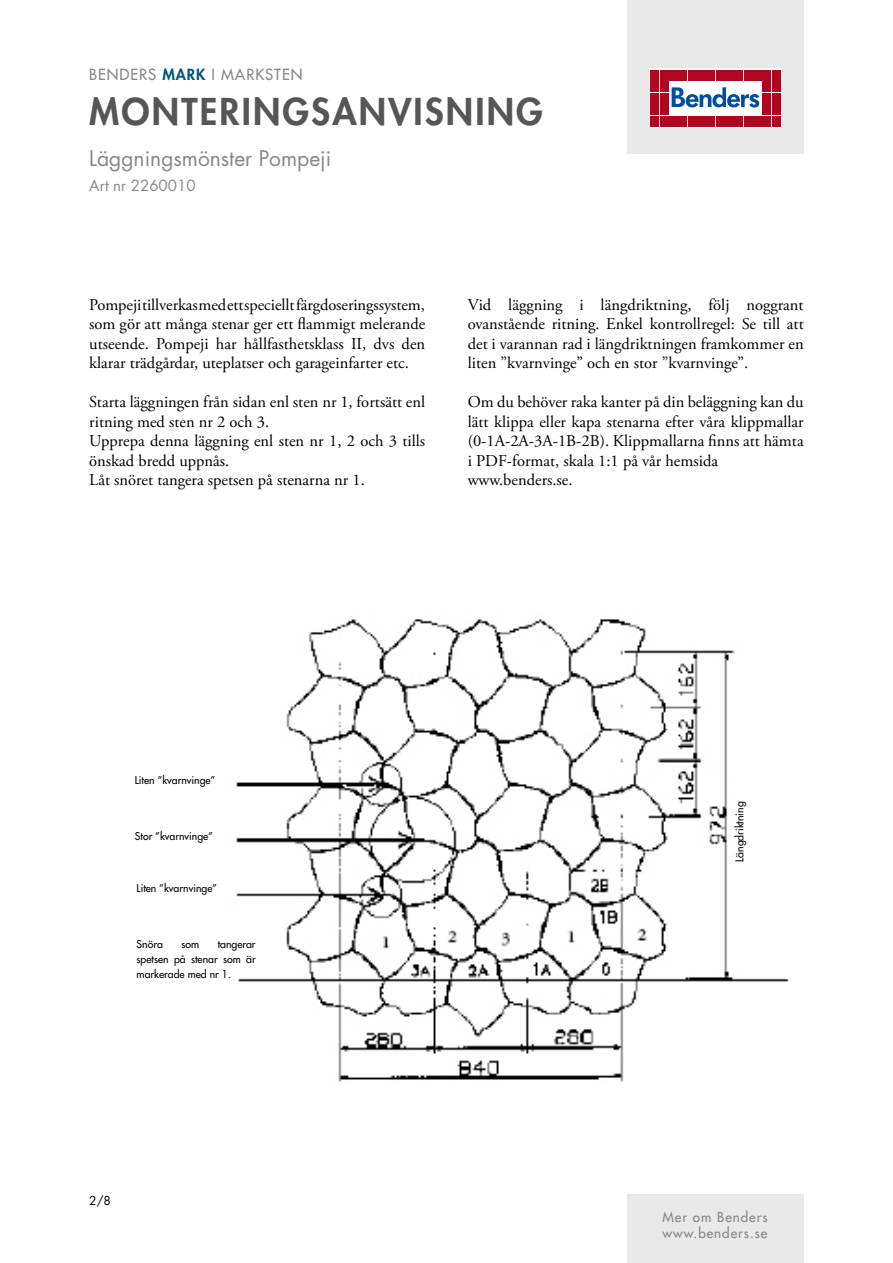
<style>
.page{position:relative;width:893px;height:1263px;background:#fff}
.page>*{position:absolute;margin:0;border:0;box-sizing:border-box;transform-origin:0 0}
.t1{font:800 36px "Futura Std";letter-spacing:.06em;color:#565655}
.t2{font:21px "Futura Std";color:#868786}
.t3{font:16.5px/19.5px "Adobe Garamond Pro";color:#000;text-align:justify}
.t4{font:500 15px "Futura Std";letter-spacing:.06em;color:#868786}
.t5{font:15px "Futura Std";color:#868786}
.t6{font:500 13.5px/16.2px "Futura Std";letter-spacing:.07em;color:#868786}
.t7{font:12px "Futura Std";color:#000}
.t8{font:500 10.5px/15px "Futura Std";color:#000;text-align:justify}
.s1{font-weight:800;color:#00567b}
</style>
<div class="page">
<div style="left:627px;top:0;width:177px;height:153px;background:#e9e9e9"></div>
<svg style="left:649px;top:69px;width:132px;height:59px;background:#eac2c8"></svg>
<div style="left:651px;top:70px;width:8px;height:10px;background:#ae071f"></div>
<div style="left:660px;top:70px;width:8px;height:10px;background:#ae071f"></div>
<div style="left:651px;top:81px;width:8px;height:11px;background:#ae071f"></div>
<div style="left:660px;top:81px;width:8px;height:11px;background:#ae071f"></div>
<div style="left:651px;top:93px;width:8px;height:10px;background:#ae071f"></div>
<div style="left:660px;top:93px;width:8px;height:10px;background:#ae071f"></div>
<div style="left:651px;top:104px;width:8px;height:11px;background:#ae071f"></div>
<div style="left:660px;top:104px;width:8px;height:11px;background:#ae071f"></div>
<div style="left:651px;top:116px;width:8px;height:10px;background:#ae071f"></div>
<div style="left:660px;top:116px;width:8px;height:10px;background:#ae071f"></div>
<div style="left:669px;top:70px;width:8px;height:10px;background:#ae071f"></div>
<div style="left:679px;top:70px;width:8px;height:10px;background:#ae071f"></div>
<div style="left:688px;top:70px;width:8px;height:10px;background:#ae071f"></div>
<div style="left:697px;top:70px;width:9px;height:10px;background:#ae071f"></div>
<div style="left:707px;top:70px;width:8px;height:10px;background:#ae071f"></div>
<div style="left:716px;top:70px;width:8px;height:10px;background:#ae071f"></div>
<div style="left:725px;top:70px;width:9px;height:10px;background:#ae071f"></div>
<div style="left:735px;top:70px;width:8px;height:10px;background:#ae071f"></div>
<div style="left:744px;top:70px;width:8px;height:10px;background:#ae071f"></div>
<div style="left:753px;top:70px;width:9px;height:10px;background:#ae071f"></div>
<div style="left:669px;top:116px;width:8px;height:10px;background:#ae071f"></div>
<div style="left:679px;top:116px;width:8px;height:10px;background:#ae071f"></div>
<div style="left:688px;top:116px;width:8px;height:10px;background:#ae071f"></div>
<div style="left:697px;top:116px;width:9px;height:10px;background:#ae071f"></div>
<div style="left:707px;top:116px;width:8px;height:10px;background:#ae071f"></div>
<div style="left:716px;top:116px;width:8px;height:10px;background:#ae071f"></div>
<div style="left:725px;top:116px;width:9px;height:10px;background:#ae071f"></div>
<div style="left:735px;top:116px;width:8px;height:10px;background:#ae071f"></div>
<div style="left:744px;top:116px;width:8px;height:10px;background:#ae071f"></div>
<div style="left:753px;top:116px;width:9px;height:10px;background:#ae071f"></div>
<div style="left:763px;top:70px;width:8px;height:10px;background:#ae071f"></div>
<div style="left:772px;top:70px;width:8px;height:10px;background:#ae071f"></div>
<div style="left:763px;top:81px;width:8px;height:11px;background:#ae071f"></div>
<div style="left:772px;top:81px;width:8px;height:11px;background:#ae071f"></div>
<div style="left:763px;top:93px;width:8px;height:10px;background:#ae071f"></div>
<div style="left:772px;top:93px;width:8px;height:10px;background:#ae071f"></div>
<div style="left:763px;top:104px;width:8px;height:11px;background:#ae071f"></div>
<div style="left:772px;top:104px;width:8px;height:11px;background:#ae071f"></div>
<div style="left:763px;top:116px;width:8px;height:10px;background:#ae071f"></div>
<div style="left:772px;top:116px;width:8px;height:10px;background:#ae071f"></div>
<svg style="left:672px;top:87px;width:87px;height:21px;background:#8fb1d4"></svg>
<div style="left:627px;top:1195px;width:177px;height:68px;background:#e9e9e9"></div>
<img style="left:236px;top:619px;width:553px;height:463px">
<div style="left:736px;top:755px;width:23px;height:125px;background:#fff"></div>
<div style="left:220px;top:986px;width:43px;height:45px;background:#fff"></div>
<p class="t4" style="left:89px;top:65px;width:215px">BENDERS <span class="s1">MARK</span> I MARKSTEN</p>
<h1 class="t1" style="left:89px;top:89px;width:455px">MONTERINGSANVISNING</h1>
<p class="t2" style="left:89px;top:145px;width:243px">Läggningsmönster Pompeji</p>
<p class="t5" style="left:89px;top:176px;width:108px">Art nr 2260010</p>
<p class="t3" style="left:89px;top:295px;width:337px">Pompeji tillverkas med ett speciellt färgdoseringssystem, som gör att många stenar ger ett flammigt melerande utseende. Pompeji har hållfasthetsklass II, dvs den klarar trädgårdar, uteplatser och garageinfarter etc.</p>
<p class="t3" style="left:89px;top:393px;width:337px;text-align:left">Starta läggningen från sidan enl sten nr 1, fortsätt enl ritning med sten nr 2 och 3.<br>Upprepa denna läggning enl sten nr 1, 2 och 3 tills önskad bredd uppnås.<br>Låt snöret tangera spetsen på stenarna nr 1.</p>
<p class="t3" style="left:468px;top:295px;width:337px">Vid läggning i längdriktning, följ noggrant ovanstående ritning. Enkel kontrollregel: Se till att det i varannan rad i längdriktningen framkommer en liten ”kvarnvinge” och en stor ”kvarnvinge”.</p>
<p class="t3" style="left:468px;top:393px;width:337px;text-align:left">Om du behöver raka kanter på din beläggning kan du lätt klippa eller kapa stenarna efter våra klippmallar (0-1A-2A-3A-1B-2B). Klippmallarna finns att hämta i PDF-format, skala 1:1 på vår hemsida www.benders.se.</p>
<p class="t8" style="left:135px;top:772px;width:82px">Liten ”kvarnvinge”</p>
<p class="t8" style="left:135px;top:829px;width:80px">Stor ”kvarnvinge”</p>
<p class="t8" style="left:137px;top:881px;width:82px">Liten ”kvarnvinge”</p>
<p class="t8" style="left:137px;top:937px;width:28px">Snöra</p>
<p class="t8" style="left:181px;top:937px;width:19px">som</p>
<p class="t8" style="left:137px;top:937px;width:121px;text-indent:81px">tangerar spetsen på stenar som är markerade med nr 1.</p>
<p class="t7" style="left:89px;top:1193px;width:23px">2/8</p>
<p class="t8" style="left:732px;top:862px;width:62px;rotate:-90deg">Längdriktning</p>
<p class="t6" style="left:662px;top:1209px;width:107px">Mer om Benders www.benders.se</p>
</div>
